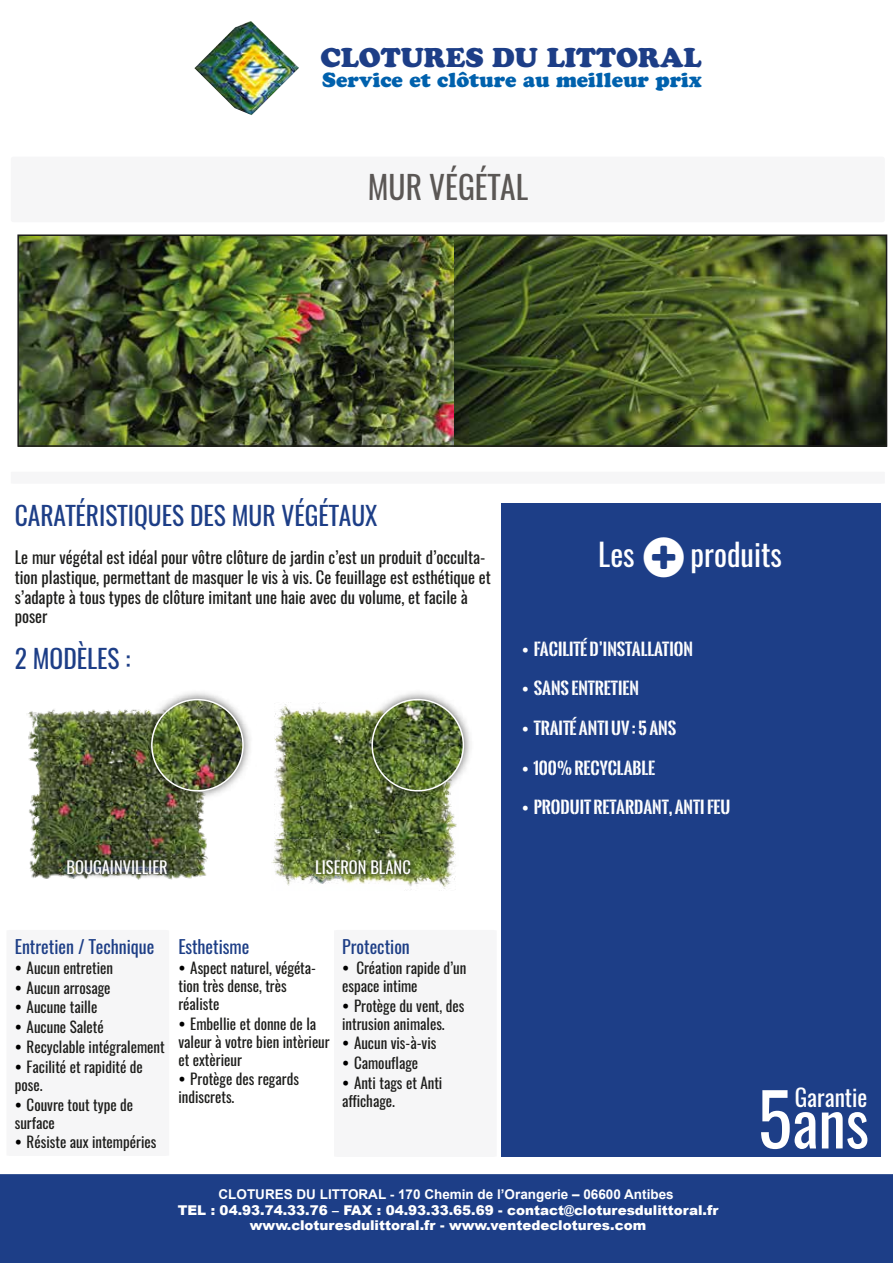
<style>
.page{position:relative;width:893px;height:1263px;background:#fff}
.page>*{position:absolute;margin:0;border:0;box-sizing:border-box;transform-origin:0 0}
.t1{font:62.1px "Oswald";color:#fff}
.t2{font:31.5px "Oswald";color:#5b5755}
.t3{font:30.6px "Oswald";color:#fff}
.t4{font:27px "Cooper Black Std";color:#1d3e87}
.t5{font:25.5px "Oswald";color:#1d3e87}
.t6{font:23.4px "Oswald";color:#fff}
.t7{font:20.4px "Cooper Black Std";color:#0061ad}
.t8{font:18px "Oswald";color:#1d3e86}
.t9{font:16.5px/19.8px "Oswald";color:#1d1d1b}
.t10{font:700 16.5px "Oswald Stencil";color:#fff}
.t11{font:16.5px "Oswald";color:#fff}
.t12{font:15px/18px "Oswald";color:#1d1d1b}
.t13{font:900 13.5px/15.3px "Arial";color:#fff;text-align:center}
.t14{font:700 13.5px "Arial";color:#fff}
.s1{font-family:"Oswald Stencil";font-weight:700;font-size:16.5px;color:#000}
.s2{font-size:72px}
</style>
<div class="page">
<img style="left:28px;top:709px;width:56px;height:170px">
<img style="left:84px;top:692px;width:166px;height:187px">
<img style="left:152px;top:700px;width:91px;height:91px;border-radius:46px">
<div style="left:151px;top:699px;width:93px;height:92px;border:2px solid #fff;border-radius:50%"></div>
<div style="left:502px;top:503px;width:379px;height:653px;background:#1d3e87"></div>
<div style="left:11px;top:157px;width:874px;height:65px;background:#f6f6f7;border-radius:3px"></div>
<img style="left:194px;top:21px;width:105px;height:94px">
<div style="left:0;top:1174px;width:893px;height:89px;background:#1d3e87"></div>
<img style="left:20px;top:237px;width:864px;height:207px">
<div style="left:17px;top:234px;width:870px;height:213px;border:2px solid #1d1d1b"></div>
<img style="left:60px;top:852px;width:114px;height:28px">
<img style="left:274px;top:704px;width:16px;height:136px">
<img style="left:271px;top:840px;width:19px;height:46px">
<img style="left:290px;top:638px;width:212px;height:337px">
<img style="left:372px;top:700px;width:91px;height:91px;border-radius:46px">
<div style="left:371px;top:699px;width:93px;height:92px;border:2px solid #fff;border-radius:50%"></div>
<h3 class="t4" style="left:320px;top:41px;width:382px">CLOTURES DU LITTORAL</h3>
<h3 class="t7" style="left:322px;top:67px;width:381px">Service et clôture au meilleur prix</h3>
<h2 class="t2" style="left:368px;top:165px;width:162px">MUR VÉGÉTAL</h2>
<h3 class="t5" style="left:15px;top:498px;width:364px">CARATÉRISTIQUES DES MUR VÉGÉTAUX</h3>
<p class="t9" style="left:15px;top:547px;width:478px">Le mur végétal est idéal pour vôtre clôture de jardin c’est un produit d’occulta&shy;tion plastique, permettant de masquer le vis à vis. Ce feuillage est esthétique et s’adapte à tous types de clôture imitant une haie avec du volume, et facile à poser</p>
<h3 class="t5" style="left:15px;top:641px;width:117px">2 MODÈLES :</h3>
<p class="t11" style="left:66px;top:856px;width:103px">BOUGAINVILLIER</p>
<p class="t11" style="left:315px;top:856px;width:97px">LISERON BLANC</p>
<h3 class="t3" style="left:598px;top:533px;width:38px">Les</h3>
<h3 class="t3" style="left:691px;top:533px;width:93px">produits</h3>
<p class="t10" style="left:522px;top:637px;width:173px">• FACILITÉ D’INSTALLATION</p>
<p class="t10" style="left:522px;top:676px;width:119px">• SANS ENTRETIEN</p>
<p class="t10" style="left:522px;top:716px;width:156px">• TRAITÉ ANTI UV : 5 ANS</p>
<p class="t10" style="left:522px;top:756px;width:135px">• 100% RECYCLABLE</p>
<p class="t10" style="left:522px;top:795px;width:210px">• PRODUIT RETARDANT, ANTI FEU</p>
<p class="t8" style="left:15px;top:934px;width:141px">Entretien / Technique</p>
<p class="t12" style="left:15px;top:959px;width:100px"><span class="s1">•</span> Aucun entretien</p>
<p class="t12" style="left:15px;top:978px;width:97px"><span class="s1">•</span> Aucun arrosage</p>
<p class="t12" style="left:15px;top:998px;width:84px"><span class="s1">•</span> Aucune taille</p>
<p class="t12" style="left:15px;top:1018px;width:91px"><span class="s1">•</span> Aucune Saleté</p>
<p class="t12" style="left:15px;top:1038px;width:152px"><span class="s1">•</span> Recyclable intégralement</p>
<p class="t12" style="left:15px;top:1058px;width:129px"><span class="s1">•</span> Facilité et rapidité de pose.</p>
<p class="t12" style="left:15px;top:1095px;width:120px"><span class="s1">•</span> Couvre tout type de surface</p>
<p class="t12" style="left:15px;top:1133px;width:143px"><span class="s1">•</span> Résiste aux intempéries</p>
<p class="t8" style="left:178px;top:934px;width:73px">Esthetisme</p>
<p class="t12" style="left:178px;top:959px;width:139px"><span class="s1">•</span> Aspect naturel, végéta&shy;tion très dense, très réaliste</p>
<p class="t12" style="left:178px;top:1014px;width:153px"><span class="s1">•</span> Embellie et donne de la valeur à votre bien intèrieur et extèrieur</p>
<p class="t12" style="left:178px;top:1070px;width:122px"><span class="s1">•</span> Protège des regards indiscrets.</p>
<p class="t8" style="left:342px;top:934px;width:69px">Protection</p>
<p class="t12" style="left:342px;top:959px;width:126px"><span class="s1">•</span> Création rapide d’un espace intime</p>
<p class="t12" style="left:342px;top:996px;width:124px"><span class="s1">•</span> Protège du vent, des intrusion animales.</p>
<p class="t12" style="left:342px;top:1034px;width:96px"><span class="s1">•</span> Aucun vis-à-vis</p>
<p class="t12" style="left:342px;top:1054px;width:78px"><span class="s1">•</span> Camouflage</p>
<p class="t12" style="left:342px;top:1074px;width:102px"><span class="s1">•</span> Anti tags et Anti affichage.</p>
<h3 class="t6" style="left:795px;top:1081px;width:74px">Garantie</h3>
<h1 class="t1" style="left:758px;top:1080px;width:113px"><span class="s2">5</span>ans</h1>
<p class="t14" style="left:219px;top:1185px;width:457px">CLOTURES DU LITTORAL - 170 Chemin de l’Orangerie – 06600 Antibes</p>
<p class="t13" style="left:178px;top:1202px;width:542px">TEL : 04.93.74.33.76 – FAX : 04.93.33.65.69 - contact@cloturesdulittoral.fr www.cloturesdulittoral.fr - www.ventedeclotures.com</p>
</div>
